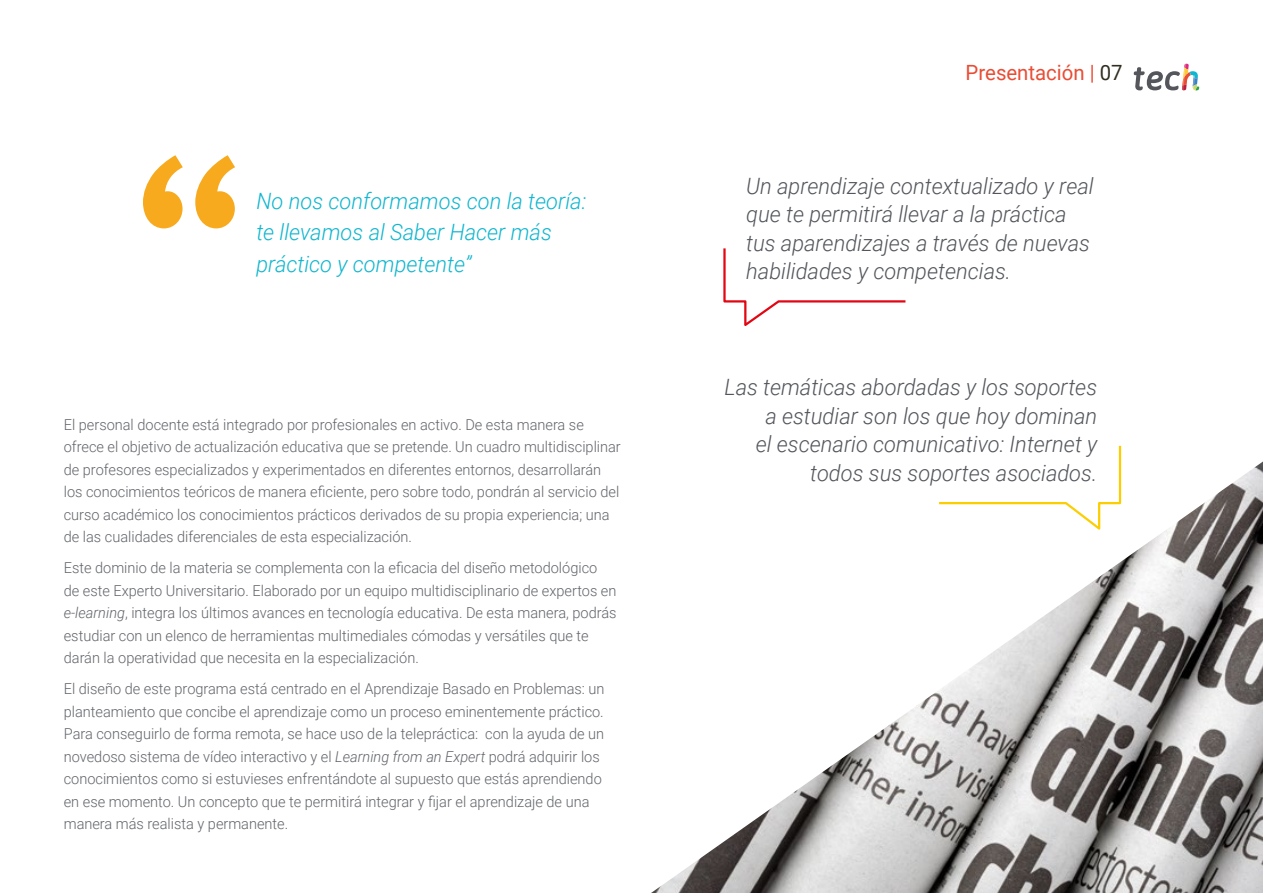
<style>
.page{position:relative;width:1263px;height:893px;background:#fff}
.page>*{position:absolute;margin:0;border:0;box-sizing:border-box;transform-origin:0 0}
.t1{font:italic 300 22.5px/28.5px "Roboto";color:#52555b;text-align:right}
.t2{font:italic 300 22.5px/31.5px "Roboto";color:#0fb6cf}
.t3{font:21px "Roboto";color:#e94d35}
.t4{font:300 15px/22.5px "Roboto";color:#61646a}
.s1{font-style:italic}
.s2{color:#312e20}
</style>
<div class="page">
<svg style="left:143px;top:155px;width:92px;height:73px"></svg>
<img style="left:651px;top:461px;width:612px;height:432px">
<svg style="left:937px;top:445px;width:185px;height:88px"></svg>
<svg style="left:723px;top:248px;width:183px;height:78px"></svg>
<svg style="left:1134px;top:64px;width:65px;height:27px"></svg>
<h1 class="t2" style="left:256px;top:184px;width:331px">No nos conformamos con la teoría: te llevamos al Saber Hacer más práctico y competente”</h1>
<p class="t4" style="left:64px;top:412px;width:559px">El personal docente está integrado por profesionales en activo. De esta manera se ofrece el objetivo de actualización educativa que se pretende. Un cuadro multidisciplinar de profesores especializados y experimentados en diferentes entornos, desarrollarán los conocimientos teóricos de manera eficiente, pero sobre todo, pondrán al servicio del curso académico los conocimientos prácticos derivados de su propia experiencia; una de las cualidades diferenciales de esta especialización.</p>
<p class="t4" style="left:64px;top:556px;width:554px">Este dominio de la materia se complementa con la eficacia del diseño metodológico de este Experto Universitario. Elaborado por un equipo multidisciplinario de expertos en <span class="s1">e-learning</span>, integra los últimos avances en tecnología educativa. De esta manera, podrás estudiar con un elenco de herramientas multimediales cómodas y versátiles que te darán la operatividad que necesita en la especialización.</p>
<p class="t4" style="left:64px;top:677px;width:542px">El diseño de este programa está centrado en el Aprendizaje Basado en Problemas: un planteamiento que concibe el aprendizaje como un proceso eminentemente práctico.<br>Para conseguirlo de forma remota, se hace uso de la telepráctica: con la ayuda de un novedoso sistema de vídeo interactivo y el <span class="s1">Learning from an Expert</span> podrá adquirir los conocimientos como si estuvieses enfrentándote al supuesto que estás aprendiendo en ese momento. Un concepto que te permitirá integrar y fijar el aprendizaje de una manera más realista y permanente.</p>
<h2 class="t3" style="left:966px;top:57px;width:159px">Presentación | <span class="s2">07</span></h2>
<h1 class="t1" style="left:746px;top:171px;width:349px;text-align:left">Un aprendizaje contextualizado y real que te permitirá llevar a la práctica tus aparendizajes a través de nuevas habilidades y competencias.</h1>
<h1 class="t1" style="left:724px;top:372px;width:374px">Las temáticas abordadas y los soportes a estudiar son los que hoy dominan<br>el escenario comunicativo: Internet y todos sus soportes asociados.</h1>
</div>
